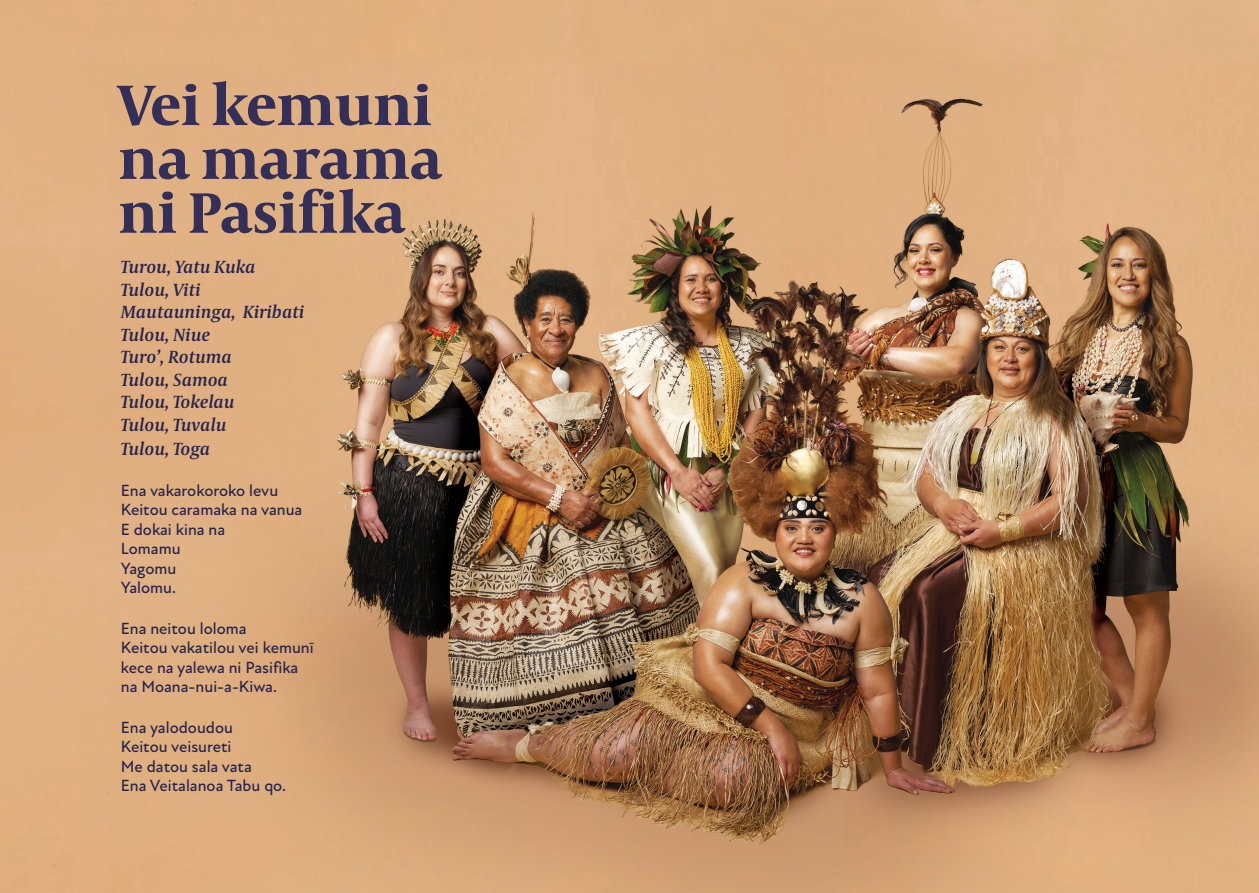
<style>
.page{position:relative;width:1259px;height:893px;background:#fff}
.page>*{position:absolute;margin:0;border:0;box-sizing:border-box;transform-origin:0 0}
.t1{font:700 58.2px/53.8px "Capitolium News 2";letter-spacing:-.01em;color:#332f58}
.Paragraph{font:italic 600 18px/22.5px "Capitolium News 2";color:#28244f}
.Paragraph-2{font:500 16.5px/19.5px "New Atten";color:#28244f}
</style>
<div class="page">
<img style="left:65px;top:62px;width:1194px;height:831px">
<p class="t1" style="left:118px;top:75px;width:326px">Vei kemuni na marama ni Pasifika</p>
<p class="Paragraph" style="left:121px;top:255px;width:185px">Turou, Yatu Kuka<br>Tulou, Viti<br>Mautauninga, Kiribati<br>Tulou, Niue<br>Turo’, Rotuma<br>Tulou, Samoa<br>Tulou, Tokelau<br>Tulou, Tuvalu</p>
<p class="Paragraph" style="left:121px;top:437px;width:91px">Tulou, Toga</p>
<p class="Paragraph-2" style="left:121px;top:481px;width:183px">Ena vakarokoroko levu<br>Keitou caramaka na vanua<br>E dokai kina na<br>Lomamu<br>Yagomu<br>Yalomu.</p>
<p class="Paragraph-2" style="left:121px;top:619px;width:194px">Ena neitou loloma<br>Keitou vakatilou vei kemunī kece na yalewa ni Pasifika na Moana-nui-a-Kiwa.</p>
<p class="Paragraph-2" style="left:121px;top:718px;width:167px">Ena yalodoudou<br>Keitou veisureti<br>Me datou sala vata<br>Ena Veitalanoa Tabu qo.</p>
</div>
